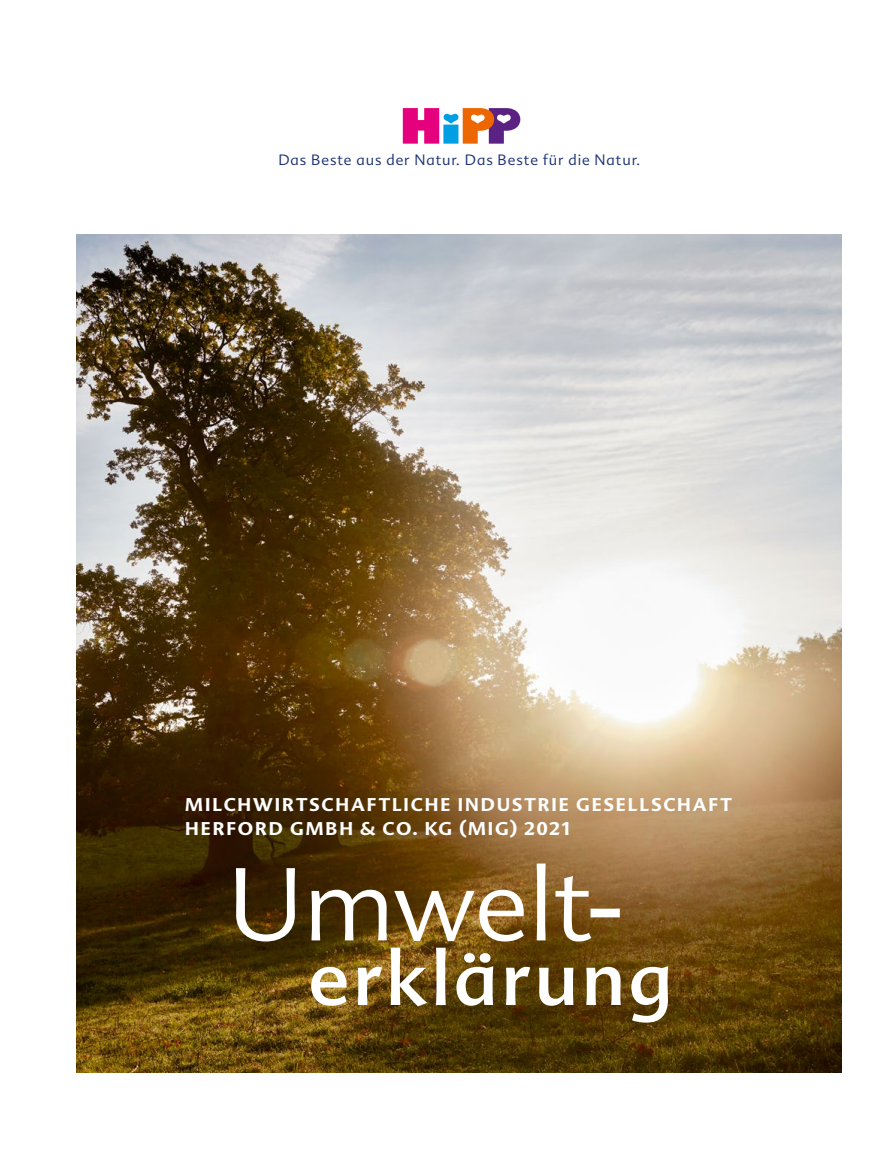
<style>
.page{position:relative;width:893px;height:1149px;background:#fff}
.page>*{position:absolute;margin:0;border:0;box-sizing:border-box;transform-origin:0 0}
.t1{font:300 100.65px "Advert Pro";letter-spacing:.005em;color:#fff}
.t2{font:75px "Advert Pro";letter-spacing:.045em;color:#fff}
.t3{font:700 18px/24px "Advert Pro";letter-spacing:.105em;color:#fff}
.t4{font:300 14.55px "Advert Pro";letter-spacing:.06em;color:#193076}
</style>
<div class="page">
<img style="left:77px;top:234px;width:765px;height:837px">
<svg style="left:403px;top:108px;width:117px;height:36px"></svg>
<p class="t4" style="left:278px;top:150px;width:363px">Das Beste aus der Natur. Das Beste für die Natur.</p>
<p class="t3" style="left:185px;top:792px;width:548px">MILCHWIRTSCHAFTLICHE INDUSTRIE GESELLSCHAFT<br>HERFORD GMBH &amp; CO. KG (MIG) 2021</p>
<h1 class="t1" style="left:227px;top:842px;width:398px">Umwelt-</h1>
<h2 class="t2" style="left:308px;top:930px;width:366px">erklärung</h2>
</div>
